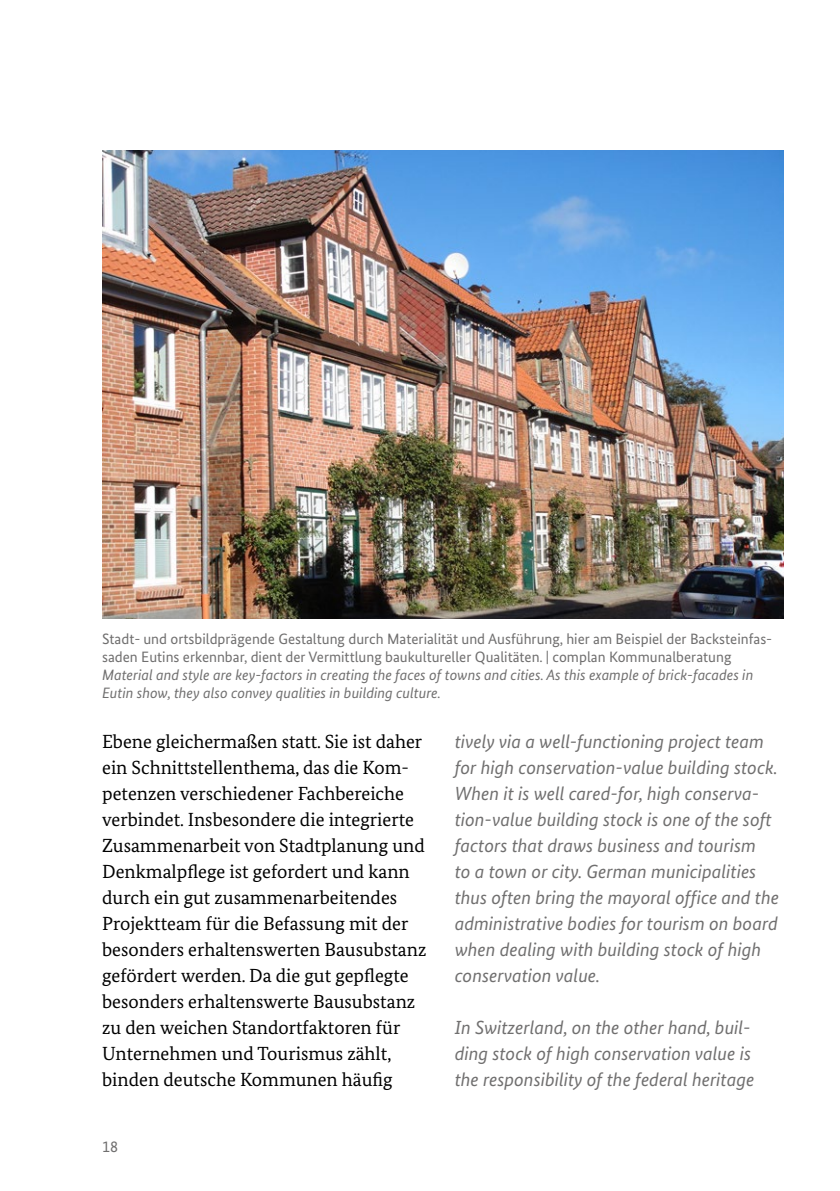
<style>
.page{position:relative;width:840px;height:1191px;background:#fff}
.page>*{position:absolute;margin:0;border:0;box-sizing:border-box;transform-origin:0 0}
.t1{font:19px/26px "Bundes Serif";color:#000}
.t2{font:italic 19px/26px "Bundes Sans";color:#706f6f}
.t3{font:16px "Bundes Sans";color:#706f6f}
.t4{font:15px/18px "Bundes Sans";color:#706f6f}
.t5{font:italic 15px/18px "Bundes Sans";color:#706f6f}
</style>
<div class="page">
<img style="left:102px;top:150px;width:680px;height:468px">
<p class="t4" style="left:102px;top:630px;width:671px">Stadt- und ortsbildprägende Gestaltung durch Materialität und Ausführung, hier am Beispiel der Backsteinfas&shy;saden Eutins erkennbar, dient der Vermittlung baukultureller Qualitäten. | complan Kommunalberatung</p>
<p class="t5" style="left:102px;top:666px;width:652px">Material and style are key-factors in creating the faces of towns and cities. As this example of brick-facades in<br>Eutin show, they also convey qualities in building culture.</p>
<p class="t1" style="left:102px;top:728px;width:325px">Ebene gleichermaßen statt. Sie ist daher ein Schnittstellenthema, das die Kom&shy;petenzen verschiedener Fachbereiche verbindet. Insbesondere die integrierte Zusammenarbeit von Stadtplanung und Denkmalpflege ist gefordert und kann durch ein gut zusammenarbeitendes Projektteam für die Befassung mit der besonders erhaltenswerten Bausubstanz gefördert werden. Da die gut gepflegte besonders erhaltenswerte Bausubstanz zu den weichen Standortfaktoren für Unternehmen und Tourismus zählt, binden deutsche Kommunen häufig</p>
<p class="t2" style="left:454px;top:728px;width:325px">tively via a well-functioning project team for high conservation-value building stock.<br>When it is well cared-for, high conserva&shy;tion-value building stock is one of the soft factors that draws business and tourism<br>to a town or city. German municipalities thus often bring the mayoral office and the administrative bodies for tourism on board when dealing with building stock of high conservation value.</p>
<p class="t2" style="left:454px;top:1014px;width:301px">In Switzerland, on the other hand, buil&shy;ding stock of high conservation value is the responsibility of the federal heritage</p>
<p class="t3" style="left:102px;top:1137px;width:17px">18</p>
</div>
